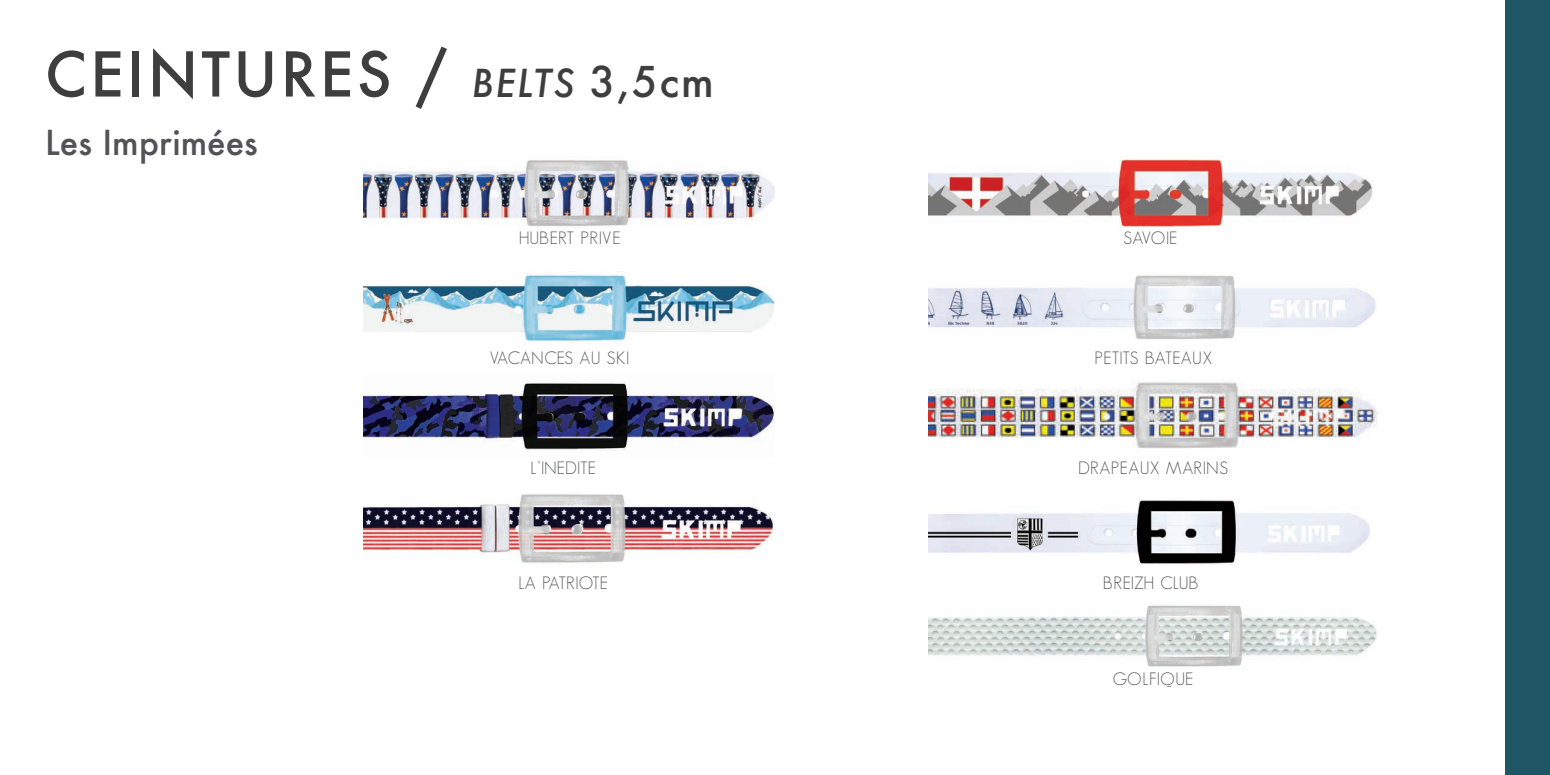
<style>
.page{position:relative;width:1550px;height:775px;background:#fff}
.page>*{position:absolute;margin:0;border:0;box-sizing:border-box;transform-origin:0 0}
.t1{font:500 60px "Futura";letter-spacing:.05em;color:#3e3e3f}
.t2{font:500 33.5px "Futura";color:#535355}
.t3{font:300 17.5px "Geosans";color:#57585a}
.t4{font:300 17.5px "Geosans";letter-spacing:.025em;color:#57585a}
.s1{font-style:italic;font-size:37.5px}
.s2{font-size:41.25px}
</style>
<div class="page">
<img style="left:363px;top:160px;width:411px;height:67px">
<div style="left:1505px;top:0;width:45px;height:775px;background:#1e5665"></div>
<img style="left:928px;top:156px;width:445px;height:70px">
<img style="left:928px;top:499px;width:442px;height:66px">
<img style="left:928px;top:275px;width:448px;height:64px">
<img style="left:928px;top:382px;width:450px;height:66px">
<img style="left:363px;top:380px;width:412px;height:71px">
<img style="left:928px;top:605px;width:449px;height:62px">
<img style="left:363px;top:494px;width:412px;height:69px">
<img style="left:363px;top:272px;width:411px;height:70px">
<h1 class="t1" style="left:45px;top:33px;width:670px">CEINTURES / <span class="s1">BELTS</span> <span class="s2">3,5cm</span></h1>
<h2 class="t2" style="left:45px;top:119px;width:214px">Les Imprimées</h2>
<p class="t3" style="left:519px;top:228px;width:103px">HUBERT PRIVE</p>
<p class="t3" style="left:490px;top:348px;width:141px">VACANCES AU SKI</p>
<p class="t3" style="left:530px;top:458px;width:67px">L’INEDITE</p>
<p class="t3" style="left:519px;top:573px;width:91px">LA PATRIOTE</p>
<p class="t3" style="left:1123px;top:228px;width:56px">SAVOIE</p>
<p class="t3" style="left:1094px;top:348px;width:119px">PETITS BATEAUX</p>
<p class="t4" style="left:1078px;top:459px;width:151px">DRAPEAUX MARINS</p>
<p class="t3" style="left:1103px;top:573px;width:97px">BREIZH CLUB</p>
<p class="t3" style="left:1113px;top:669px;width:82px">GOLFIQUE</p>
</div>
